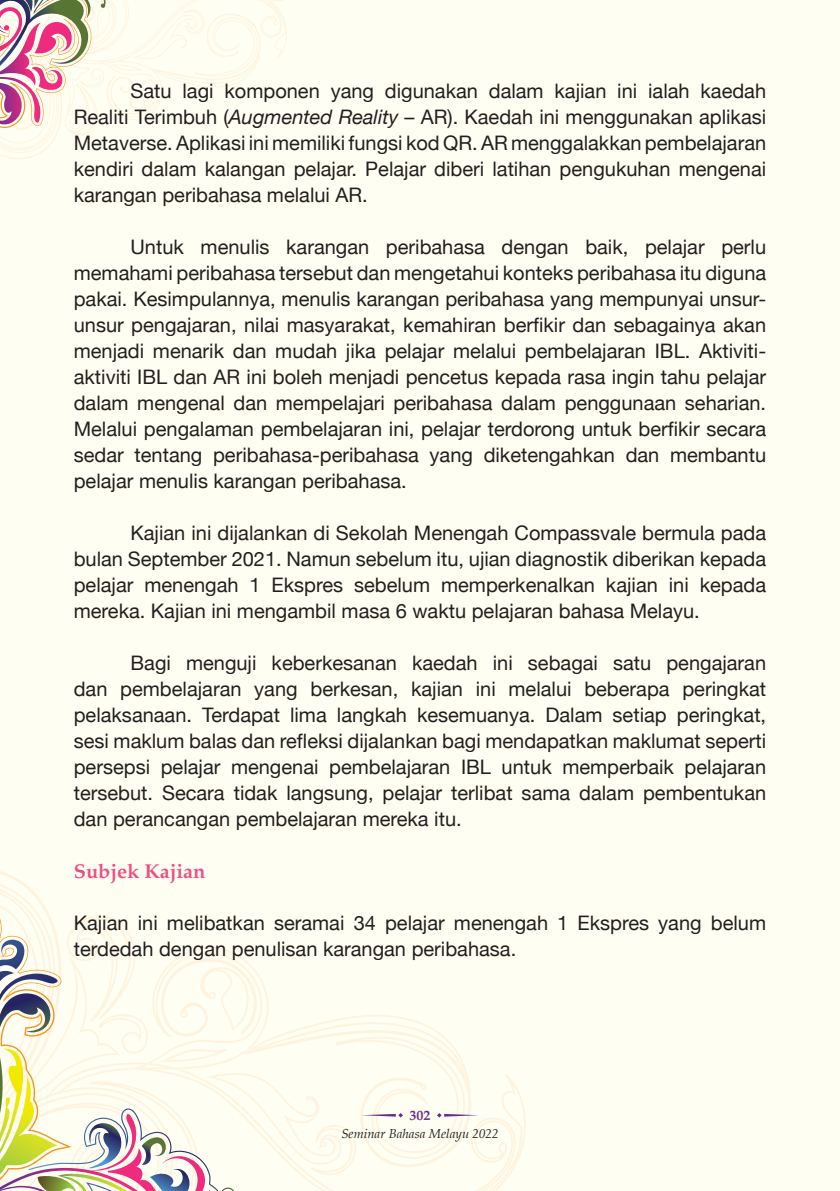
<style>
.page{position:relative;width:840px;height:1191px;background:#fff}
.page>*{position:absolute;margin:0;border:0;box-sizing:border-box;transform-origin:0 0}
.t1{font:20px/26px "Helvetica Neue";color:#231f20;text-align:justify}
.t2{font:700 20px "Palatino";color:#ef4e84}
.t3{font:700 14px "Palatino";color:#662d91}
.t4{font:italic 13px "Palatino";color:#231f20}
.s1{font-style:italic}
</style>
<div class="page">
<div style="left:0;top:0;width:839px;height:1191px;background:#fffef3"></div>
<svg style="left:0;top:0;width:287px;height:159px"></svg>
<svg style="left:0;top:871px;width:515px;height:320px"></svg>
<p class="t1" style="left:74px;top:79px;width:693px;text-indent:57px">Satu lagi komponen yang digunakan dalam kajian ini ialah kaedah Realiti Terimbuh (<span class="s1">Augmented Reality</span> – AR). Kaedah ini menggunakan aplikasi Metaverse. Aplikasi ini memiliki fungsi kod QR. AR menggalakkan pembelajaran kendiri dalam kalangan pelajar. Pelajar diberi latihan pengukuhan mengenai karangan peribahasa melalui AR.</p>
<p class="t1" style="left:74px;top:235px;width:693px;text-indent:57px">Untuk menulis karangan peribahasa dengan baik, pelajar perlu memahami peribahasa tersebut dan mengetahui konteks peribahasa itu diguna pakai. Kesimpulannya, menulis karangan peribahasa yang mempunyai unsur&shy;unsur pengajaran, nilai masyarakat, kemahiran berfikir dan sebagainya akan menjadi menarik dan mudah jika pelajar melalui pembelajaran IBL. Aktiviti&shy;aktiviti IBL dan AR ini boleh menjadi pencetus kepada rasa ingin tahu pelajar dalam mengenal dan mempelajari peribahasa dalam penggunaan seharian.<br>Melalui pengalaman pembelajaran ini, pelajar terdorong untuk berfikir secara sedar tentang peribahasa-peribahasa yang diketengahkan dan membantu pelajar menulis karangan peribahasa.</p>
<p class="t1" style="left:74px;top:521px;width:693px;text-indent:57px">Kajian ini dijalankan di Sekolah Menengah Compassvale bermula pada bulan September 2021. Namun sebelum itu, ujian diagnostik diberikan kepada pelajar menengah 1 Ekspres sebelum memperkenalkan kajian ini kepada mereka. Kajian ini mengambil masa 6 waktu pelajaran bahasa Melayu.</p>
<p class="t1" style="left:74px;top:651px;width:693px;text-indent:57px">Bagi menguji keberkesanan kaedah ini sebagai satu pengajaran dan pembelajaran yang berkesan, kajian ini melalui beberapa peringkat pelaksanaan. Terdapat lima langkah kesemuanya. Dalam setiap peringkat, sesi maklum balas dan refleksi dijalankan bagi mendapatkan maklumat seperti persepsi pelajar mengenai pembelajaran IBL untuk memperbaik pelajaran tersebut. Secara tidak langsung, pelajar terlibat sama dalam pembentukan dan perancangan pembelajaran mereka itu.</p>
<p class="t2" style="left:74px;top:854px;width:133px">Subjek Kajian</p>
<p class="t1" style="left:74px;top:911px;width:693px">Kajian ini melibatkan seramai 34 pelajar menengah 1 Ekspres yang belum terdedah dengan penulisan karangan peribahasa.</p>
<p class="t3" style="left:409px;top:1103px;width:22px">302</p>
<p class="t4" style="left:341px;top:1122px;width:159px">Seminar Bahasa Melayu 2022</p>
</div>
